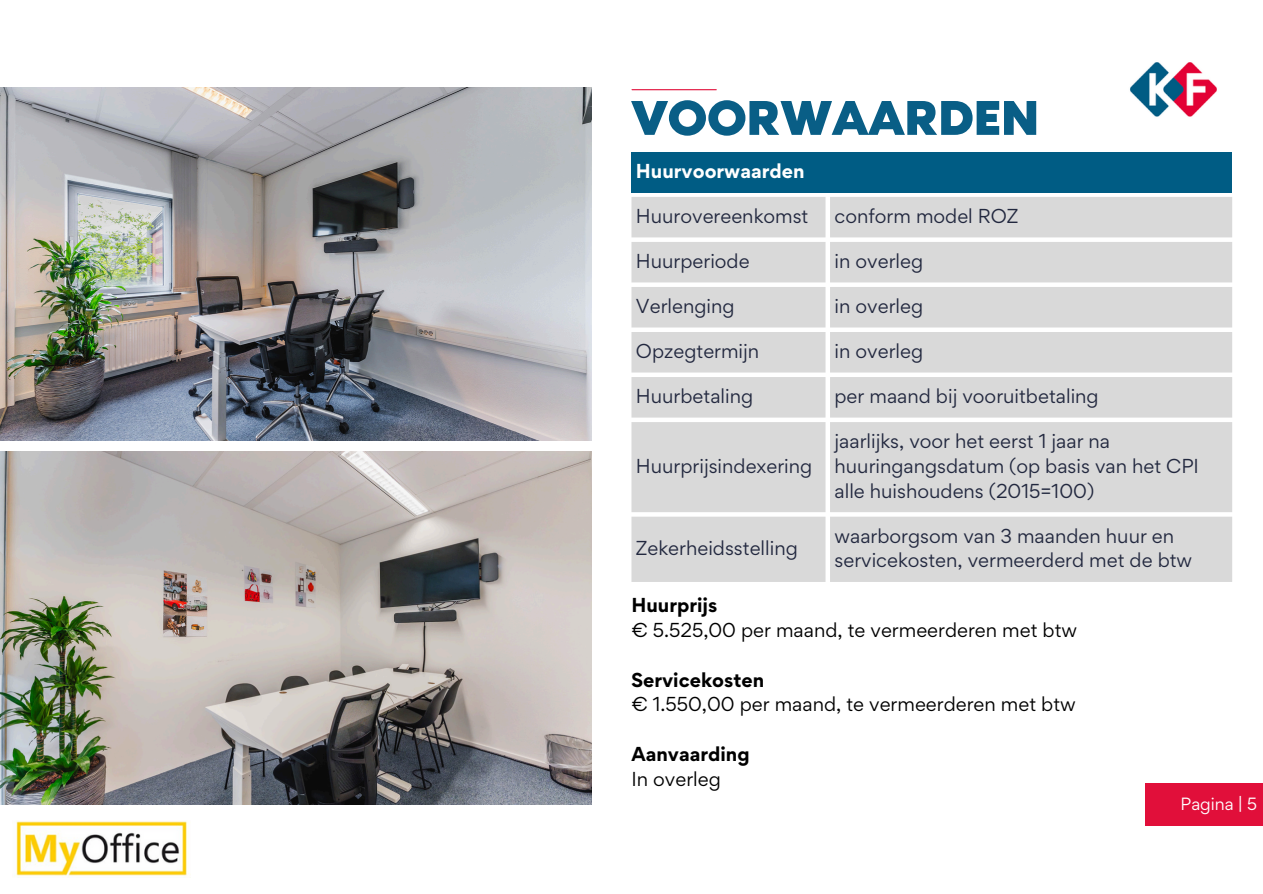
<style>
.page{position:relative;width:1263px;height:894px;background:#fff}
.page>*{position:absolute;margin:0;border:0;box-sizing:border-box;transform-origin:0 0}
.t1{font:61.35px "RTL Media Pro Medium";color:#095e86}
.t2{font:18px/24.8px "Gordita";color:#22283f}
.t3{font:18px/24.8px "Gordita";color:#000}
.t4{font:700 18px/24.8px "Gordita";color:#000}
.t5{font:700 18px "Gordita";color:#fff}
.t6{font:15.75px "Gordita";color:#fff}
.s1{font-weight:700}
.s2{font-weight:400}
</style>
<div class="page">
<img style="left:1130px;top:62px;width:87px;height:55px">
<hr style="left:632px;top:89px;width:84px;height:1px;background:#e10f3a">
<div style="left:1146px;top:782px;width:117px;height:43px;background:#e10f3a"></div>
<img style="left:0;top:87px;width:592px;height:353px">
<img style="left:0;top:451px;width:592px;height:353px">
<div style="left:631px;top:152px;width:601px;height:40px;background:#005c84"></div>
<svg style="left:631px;top:197px;width:601px;height:384px;background:#dbdbdb"></svg>
<img style="left:14px;top:821px;width:177px;height:56px">
<p class="t1" style="left:631px;top:91px;width:409px">VOORWAARDEN</p>
<p class="t5" style="left:636px;top:158px;width:170px">Huurvoorwaarden</p>
<p class="t2" style="left:636px;top:203px;width:174px">Huurovereenkomst</p>
<p class="t2" style="left:834px;top:203px;width:186px">conform model ROZ</p>
<p class="t2" style="left:636px;top:248px;width:115px">Huurperiode</p>
<p class="t2" style="left:834px;top:248px;width:90px">in overleg</p>
<p class="t2" style="left:636px;top:293px;width:100px">Verlenging</p>
<p class="t2" style="left:834px;top:293px;width:90px">in overleg</p>
<p class="t2" style="left:636px;top:338px;width:125px">Opzegtermijn</p>
<p class="t2" style="left:834px;top:338px;width:90px">in overleg</p>
<p class="t2" style="left:636px;top:383px;width:119px">Huurbetaling</p>
<p class="t2" style="left:834px;top:383px;width:266px">per maand bij vooruitbetaling</p>
<p class="t2" style="left:636px;top:453px;width:178px">Huurprijsindexering</p>
<h2 class="t2" style="left:636px;top:535px;width:163px">Zekerheidsstelling</h2>
<h2 class="t2" style="left:834px;top:428px;width:366px">jaarlijks, voor het eerst 1 jaar na huuringangsdatum (op basis van het CPI alle huishoudens (2015=100)</h2>
<h2 class="t2" style="left:834px;top:523px;width:359px">waarborgsom van 3 maanden huur en servicekosten, vermeerderd met de btw</h2>
<p class="t3" style="left:631px;top:592px;width:447px"><span class="s1">Huurprijs<br></span>€ 5.525,00 per maand, te vermeerderen met btw</p>
<p class="t3" style="left:631px;top:666px;width:446px"><span class="s1">Servicekosten<br></span>€ 1.550,00 per maand, te vermeerderen met btw</p>
<p class="t4" style="left:631px;top:741px;width:120px">Aanvaarding<br><span class="s2">In overleg</span></p>
<p class="t6" style="left:1180px;top:793px;width:78px">Pagina | 5</p>
</div>
